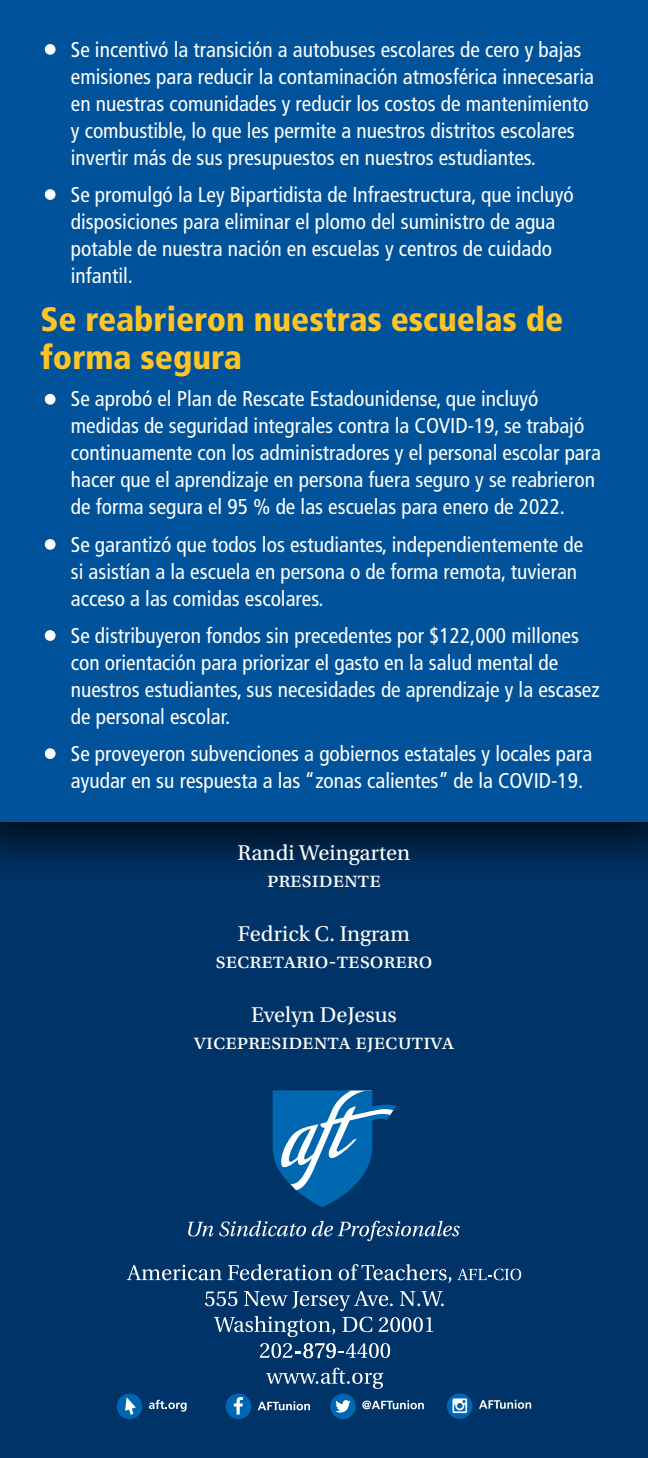
<style>
.page{position:relative;width:648px;height:1458px;background:#003468}
.page>*{position:absolute;margin:0;border:0;box-sizing:border-box;transform-origin:0 0}
.t1{font:900 condensed 33.75px/38.2px "Frutiger LT Std";color:#ffc425}
.t2{font:22.5px "Utopia Std";color:#fff}
.t3{font:condensed 21.38px/27px "Frutiger LT Std";color:#fff}
</style>
<div class="page">
<div style="left:0;top:0;width:648px;height:889px;background:#000;opacity:.75"></div>
<div style="left:0;top:0;width:648px;height:821px;background:#00539b"></div>
<svg style="left:447px;top:1393px;width:25px;height:26px"></svg>
<svg style="left:479px;top:1400px;width:52px;height:9px"></svg>
<svg style="left:452px;top:1398px;width:15px;height:15px"></svg>
<div style="left:330px;top:1394px;width:26px;height:25px;background:#0066b3;border-radius:50%"></div>
<svg style="left:335px;top:1400px;width:16px;height:13px"></svg>
<svg style="left:362px;top:1400px;width:62px;height:9px"></svg>
<div style="left:226px;top:1394px;width:25px;height:25px;background:#0066b3;border-radius:50%"></div>
<svg style="left:234px;top:1397px;width:9px;height:18px"></svg>
<svg style="left:258px;top:1401px;width:52px;height:9px"></svg>
<div style="left:117px;top:1394px;width:25px;height:25px;background:#0066b3;border-radius:50%"></div>
<svg style="left:125px;top:1397px;width:11px;height:18px"></svg>
<svg style="left:149px;top:1400px;width:38px;height:12px"></svg>
<svg style="left:127px;top:1265px;width:95px;height:15px"></svg>
<svg style="left:228px;top:1264px;width:105px;height:16px"></svg>
<svg style="left:339px;top:1264px;width:112px;height:19px"></svg>
<svg style="left:457px;top:1269px;width:64px;height:11px"></svg>
<svg style="left:205px;top:1291px;width:239px;height:46px"></svg>
<svg style="left:260px;top:1343px;width:130px;height:15px"></svg>
<svg style="left:266px;top:1368px;width:117px;height:21px"></svg>
<svg style="left:188px;top:1221px;width:118px;height:15px"></svg>
<svg style="left:312px;top:1221px;width:148px;height:20px"></svg>
<svg style="left:273px;top:1090px;width:123px;height:117px"></svg>
<p class="t3" style="left:71px;top:36px;width:525px;text-indent:-30px">• Se incentivó la transición a autobuses escolares de cero y bajas emisiones para reducir la contaminación atmosférica innecesaria en nuestras comunidades y reducir los costos de mantenimiento y combustible, lo que les permite a nuestros distritos escolares invertir más de sus presupuestos en nuestros estudiantes.</p>
<p class="t3" style="left:71px;top:181px;width:504px;text-indent:-30px">• Se promulgó la Ley Bipartidista de Infraestructura, que incluyó disposiciones para eliminar el plomo del suministro de agua potable de nuestra nación en escuelas y centros de cuidado infantil.</p>
<h1 class="t1" style="left:40px;top:300px;width:524px">Se reabrieron nuestras escuelas de forma segura</h1>
<p class="t3" style="left:71px;top:386px;width:532px;text-indent:-30px">• Se aprobó el Plan de Rescate Estadounidense, que incluyó medidas de seguridad integrales contra la COVID-19, se trabajó continuamente con los administradores y el personal escolar para hacer que el aprendizaje en persona fuera seguro y se reabrieron de forma segura el 95 % de las escuelas para enero de 2022.</p>
<p class="t3" style="left:71px;top:531px;width:514px;text-indent:-30px">• Se garantizó que todos los estudiantes, independientemente de si asistían a la escuela en persona o de forma remota, tuvieran acceso a las comidas escolares.</p>
<p class="t3" style="left:71px;top:622px;width:530px;text-indent:-30px">• Se distribuyeron fondos sin precedentes por $122,000 millones con orientación para priorizar el gasto en la salud mental de nuestros estudiantes, sus necesidades de aprendizaje y la escasez de personal escolar.</p>
<p class="t3" style="left:71px;top:740px;width:523px;text-indent:-30px">• Se proveyeron subvenciones a gobiernos estatales y locales para ayudar en su respuesta a las “zonas calientes” de la COVID-19.</p>
<p class="t2" style="left:238px;top:841px;width:174px">Randi Weingarten</p>
<p class="t2" style="left:267px;top:868px;width:115px">presidente</p>
<p class="t2" style="left:238px;top:922px;width:174px">Fedrick C. Ingram</p>
<p class="t2" style="left:216px;top:949px;width:218px">secretario-tesorero</p>
<p class="t2" style="left:251px;top:1003px;width:147px">Evelyn DeJesus</p>
<p class="t2" style="left:194px;top:1030px;width:262px">vicepresidenta ejecutiva</p>
</div>
